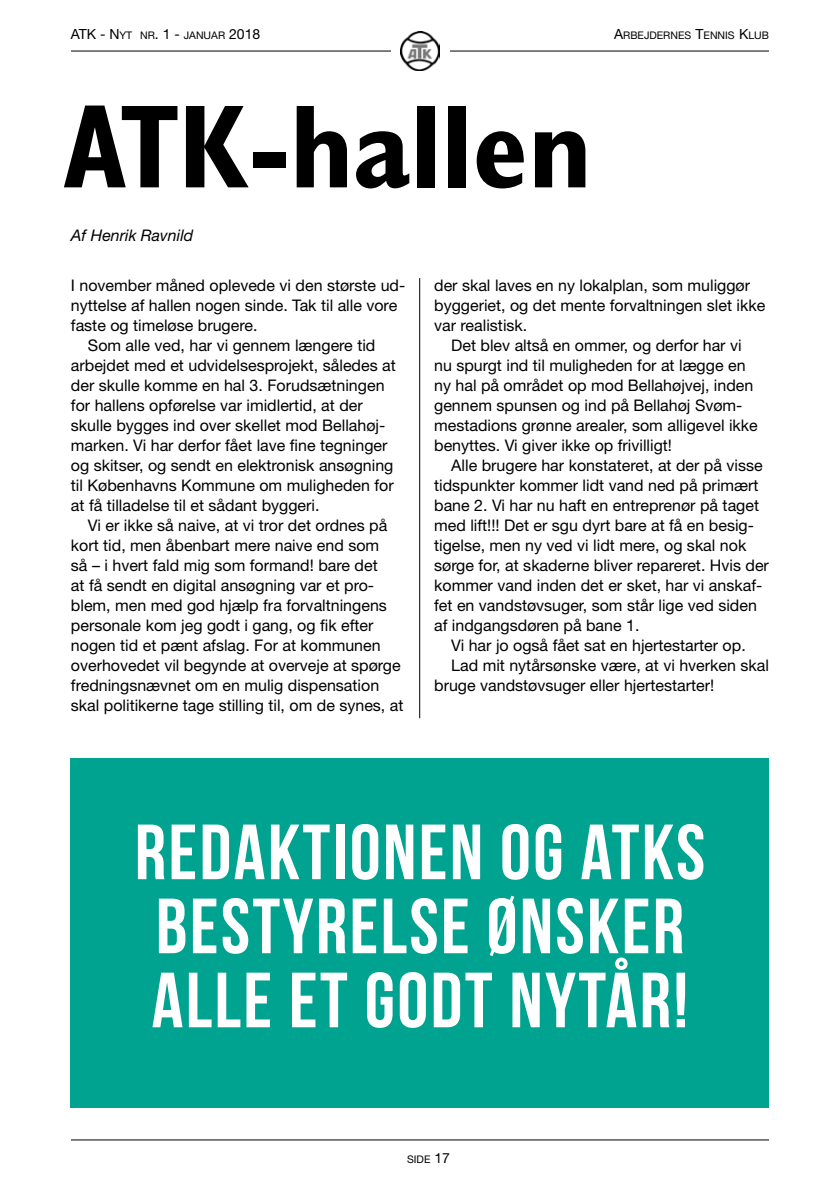
<style>
.page{position:relative;width:840px;height:1191px;background:#fff}
.page>*{position:absolute;margin:0;border:0;box-sizing:border-box;transform-origin:0 0}
.t1{font:700 condensed 119px "Gill Sans";color:#000}
.t2{font:78px/74px "Bebas Neue";letter-spacing:.03em;color:#fff}
.t3{font:16px/20px "Helvetica Neue";color:#000}
.t4{font:italic 16px "Helvetica Neue";color:#000}
.t5{font:14px "Helvetica Neue";color:#000}
.t6{font:10.4px "Helvetica Neue";color:#000}
.s1{font-size:10.4px}
.s2{font-size:14px}
</style>
<div class="page">
<hr style="left:71px;top:51px;width:697px;height:1px;background:#000">
<div style="left:391px;top:22px;width:58px;height:58px;background:#fff"></div>
<img style="left:400px;top:31px;width:39px;height:40px">
<hr style="left:71px;top:1139px;width:697px;height:1px;background:#000">
<hr style="left:419px;top:278px;width:1px;height:440px;background:#000">
<div style="left:71px;top:758px;width:697px;height:349px;background:#00a290"></div>
<p class="t5" style="left:71px;top:26px;width:191px">ATK - N<span class="s1">YT NR</span>. 1 - <span class="s1">JAN UAR</span> 2018</p>
<p class="t6" style="left:613px;top:29px;width:156px"><span class="s2">A</span>RBEJDERNES <span class="s2">T</span>ENN IS <span class="s2">K</span>LUB</p>
<h1 class="t1" style="left:63px;top:76px;width:529px">ATK-hallen</h1>
<p class="t4" style="left:71px;top:225px;width:124px">Af Henrik Ravnild</p>
<p class="t3" style="left:71px;top:275px;width:336px">I november måned oplevede vi den største ud-</p>
<p class="t3" style="left:71px;top:295px;width:327px">nyttelse af hallen nogen sinde. Tak til alle vore</p>
<p class="t3" style="left:71px;top:315px;width:188px">faste og timeløse brugere.</p>
<p class="t3" style="left:88px;top:335px;width:289px">Som alle ved, har vi gennem længere tid</p>
<p class="t3" style="left:71px;top:355px;width:326px">arbejdet med et udvidelsesprojekt, således at</p>
<p class="t3" style="left:71px;top:375px;width:315px">der skulle komme en hal 3. Forudsætningen</p>
<p class="t3" style="left:71px;top:395px;width:293px">for hallens opførelse var imidlertid, at der</p>
<p class="t3" style="left:71px;top:415px;width:316px">skulle bygges ind over skellet mod Bellahøj-</p>
<p class="t3" style="left:71px;top:435px;width:318px">marken. Vi har derfor fået lave fine tegninger</p>
<p class="t3" style="left:71px;top:455px;width:324px">og skitser, og sendt en elektronisk ansøgning</p>
<p class="t3" style="left:71px;top:475px;width:324px">til Københavns Kommune om muligheden for</p>
<p class="t3" style="left:71px;top:495px;width:250px">at få tilladelse til et sådant byggeri.</p>
<p class="t3" style="left:88px;top:515px;width:301px">Vi er ikke så naive, at vi tror det ordnes på</p>
<p class="t3" style="left:71px;top:535px;width:309px">kort tid, men åbenbart mere naive end som</p>
<p class="t3" style="left:71px;top:555px;width:308px">så – i hvert fald mig som formand! bare det</p>
<p class="t3" style="left:71px;top:575px;width:304px">at få sendt en digital ansøgning var et pro-</p>
<p class="t3" style="left:71px;top:595px;width:317px">blem, men med god hjælp fra forvaltningens</p>
<p class="t3" style="left:71px;top:615px;width:304px">personale kom jeg godt i gang, og fik efter</p>
<p class="t3" style="left:71px;top:635px;width:311px">nogen tid et pænt afslag. For at kommunen</p>
<p class="t3" style="left:71px;top:655px;width:331px">overhovedet vil begynde at overveje at spørge</p>
<p class="t3" style="left:71px;top:675px;width:309px">fredningsnævnet om en mulig dispensation</p>
<p class="t3" style="left:71px;top:695px;width:334px">skal politikerne tage stilling til, om de synes, at</p>
<p class="t3" style="left:434px;top:275px;width:332px">der skal laves en ny lokalplan, som muliggør byggeriet, og det mente forvaltningen slet ikke var realistisk.</p>
<p class="t3" style="left:434px;top:335px;width:325px;text-indent:17px">Det blev altså en ommer, og derfor har vi nu spurgt ind til muligheden for at lægge en ny hal på området op mod Bellahøjvej, inden gennem spunsen og ind på Bellahøj Svøm&shy;mestadions grønne arealer, som alligevel ikke benyttes. Vi giver ikke op frivilligt!</p>
<p class="t3" style="left:434px;top:455px;width:336px;text-indent:17px">Alle brugere har konstateret, at der på visse tidspunkter kommer lidt vand ned på primært bane 2. Vi har nu haft en entreprenør på taget med lift!!! Det er sgu dyrt bare at få en besig&shy;tigelse, men ny ved vi lidt mere, og skal nok sørge for, at skaderne bliver repareret. Hvis der kommer vand inden det er sket, har vi anskaf&shy;fet en vandstøvsuger, som står lige ved siden af indgangsdøren på bane 1.</p>
<p class="t3" style="left:451px;top:635px;width:296px">Vi har jo også fået sat en hjertestarter op.</p>
<p class="t3" style="left:451px;top:655px;width:319px">Lad mit nytårsønske være, at vi hverken skal</p>
<p class="t3" style="left:434px;top:675px;width:281px">bruge vandstøvsuger eller hjertestarter!</p>
<h2 class="t2" style="left:135px;top:814px;width:571px">REDAKTIONEN OG ATKS<br>BESTYRELSE ØNSKER<br>ALLE ET GODT NYTÅR!</h2>
<p class="t6" style="left:407px;top:1153px;width:44px">SIDE <span class="s2">17</span></p>
</div>
